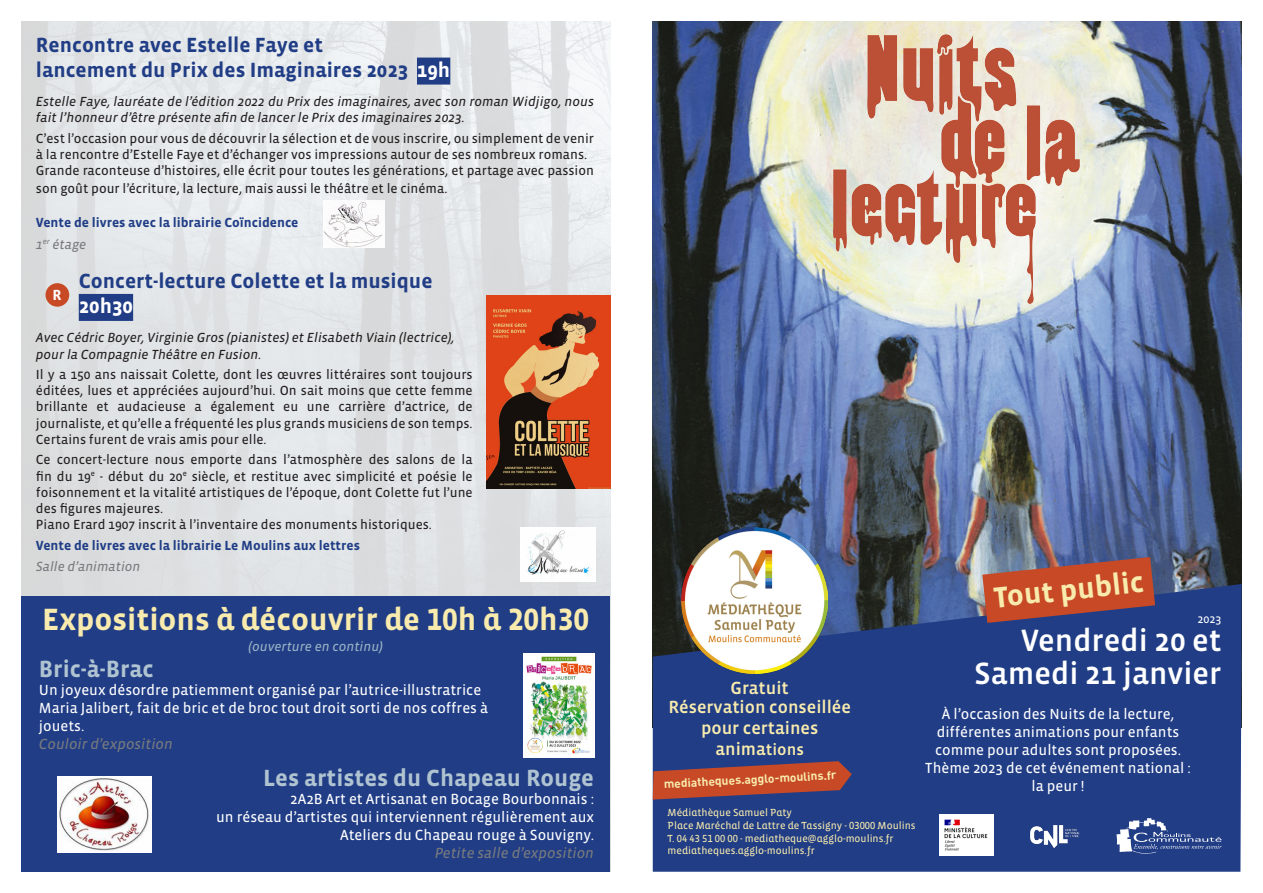
<style>
.page{position:relative;width:1263px;height:893px;background:#fff}
.page>*{position:absolute;margin:0;border:0;box-sizing:border-box;transform-origin:0 0}
.t1{font:700 31.5px "Vista Sans Alt";color:#f8ebad}
.t2{font:500 31.5px "Vista Sans OTCE";color:#fff}
.t3{font:700 30px "Vista Sans OTCE";color:#f8ebad}
.t4{font:700 24px "Vista Sans OTCE";color:#afc3d1}
.t5{font:700 21px/25.2px "Vista Sans OTCE";color:#203d86}
.t6{font:500 18px/19.5px "Vista Sans OTCE";color:#f8ebad;text-align:center}
.t7{font:15px/18px "Vista Sans OTCE";color:#fff;text-align:center}
.t8{font:italic 15px "Vista Sans OTCE";color:#787a7d}
.t9{font:700 15px "Vista Sans OTCE";color:#fff}
.t10{font:13.5px/16.2px "Vista Sans OTCE";color:#231f20}
.t11{font:italic 13.5px/16.2px "Vista Sans OTCE";color:#231f20}
.t12{font:700 13.5px "Vista Sans OTCE";color:#203d86}
.t13{font:italic 13.5px "Vista Sans OTCE";color:#787a7d}
.t14{font:italic 13.5px "Vista Sans OTCE";color:#9ab4c5}
.t15{font:700 12px "DIN";color:#f8ebad}
.t16{font:12px "Vista Sans OTCE";color:#fff}
.t17{font:10.5px/12.6px "Vista Sans Alt Reg";color:#f8ebad}
.s1{color:#fff}
.s2{font-size:16.5px}
</style>
<div class="page">
<img style="left:21px;top:21px;width:589px;height:575px">
<img style="left:653px;top:21px;width:589px;height:563px">
<svg style="left:653px;top:584px;width:589px;height:288px;background:#223e83"></svg>
<img style="left:682px;top:527px;width:145px;height:146px">
<svg style="left:982px;top:557px;width:173px;height:66px;background:#a34e43"></svg>
<svg style="left:1116px;top:818px;width:105px;height:36px;background:#4b629d"></svg>
<svg style="left:653px;top:761px;width:199px;height:39px;background:#964541"></svg>
<img style="left:833px;top:34px;width:246px;height:269px">
<div style="left:417px;top:58px;width:33px;height:27px;background:#203d86"></div>
<div style="left:79px;top:294px;width:54px;height:27px;background:#203d86"></div>
<img style="left:521px;top:527px;width:75px;height:55px">
<div style="left:21px;top:596px;width:589px;height:276px;background:#203d86"></div>
<img style="left:523px;top:653px;width:71px;height:105px">
<img style="left:57px;top:776px;width:95px;height:76px">
<img style="left:487px;top:296px;width:123px;height:192px">
<div style="left:45px;top:283px;width:24px;height:24px;background:#c74925;border-radius:50%"></div>
<img style="left:323px;top:200px;width:62px;height:48px">
<img style="left:940px;top:814px;width:54px;height:41px">
<img style="left:1022px;top:814px;width:66px;height:44px">
<p class="t5" style="left:36px;top:32px;width:289px">Rencontre avec Estelle Faye et</p>
<p class="t5" style="left:36px;top:57px;width:416px">lancement du Prix des Imaginaires 2023 <span class="s1">19h</span></p>
<p class="t11" style="left:36px;top:93px;width:560px">Estelle Faye, lauréate de l’édition 2022 du Prix des imaginaires, avec son roman Widjigo, nous fait l’honneur d’être présente afin de lancer le Prix des imaginaires 2023.</p>
<p class="t10" style="left:36px;top:130px;width:560px">C’est l’occasion pour vous de découvrir la sélection et de vous inscrire, ou simplement de venir à la rencontre d’Estelle Faye et d’échanger vos impressions autour de ses nombreux romans.</p>
<p class="t10" style="left:36px;top:161px;width:560px;line-height:18px">Grande raconteuse d’histoires, elle écrit pour toutes les générations, et partage avec passion son goût pour l’écriture, la lecture, mais aussi le théâtre et le cinéma.</p>
<p class="t12" style="left:36px;top:215px;width:264px">Vente de livres avec la librairie Coïncidence</p>
<p class="t13" style="left:36px;top:237px;width:52px">1<sup>er</sup> étage</p>
<p class="t5" style="left:79px;top:268px;width:355px">Concert-lecture Colette et la musique<br><span class="s1">20h30</span></p>
<p class="t11" style="left:36px;top:330px;width:420px">Avec Cédric Boyer, Virginie Gros (pianistes) et Elisabeth Viain (lectrice),</p>
<p class="t11" style="left:36px;top:346px;width:227px">pour la Compagnie Théâtre en Fusion.</p>
<p class="t10" style="left:36px;top:366px;width:438px;text-align:justify">Il y a 150 ans naissait Colette, dont les œuvres littéraires sont toujours éditées, lues et appréciées aujourd’hui. On sait moins que cette femme brillante et audacieuse a également eu une carrière d’actrice, de journaliste, et qu’elle a fréquenté les plus grands musiciens de son temps.<br>Certains furent de vrais amis pour elle.</p>
<p class="t10" style="left:36px;top:451px;width:438px;text-align:justify">Ce concert-lecture nous emporte dans l’atmosphère des salons de la fin du 19<sup>e</sup> - début du 20<sup>e</sup> siècle, et restitue avec simplicité et poésie le foisonnement et la vitalité artistiques de l’époque, dont Colette fut l’une des figures majeures.</p>
<p class="t10" style="left:36px;top:516px;width:397px">Piano Erard 1907 inscrit à l’inventaire des monuments historiques.</p>
<p class="t12" style="left:36px;top:537px;width:325px">Vente de livres avec la librairie Le Moulins aux lettres</p>
<p class="t13" style="left:36px;top:559px;width:106px">Salle d’animation</p>
<p class="t1" style="left:42px;top:604px;width:548px">Expositions à découvrir de 10h à 20h30</p>
<p class="t14" style="left:249px;top:638px;width:136px">(ouverture en continu)</p>
<p class="t4" style="left:39px;top:655px;width:116px">Bric-à-Brac</p>
<p class="t7" style="left:39px;top:681px;width:451px;text-align:left">Un joyeux désordre patiemment organisé par l’autrice-illustratrice<br>Maria Jalibert, fait de bric et de broc tout droit sorti de nos coffres à jouets.</p>
<p class="t8" style="left:39px;top:735px;width:136px">Couloir d’exposition</p>
<p class="t4" style="left:263px;top:764px;width:332px">Les artistes du Chapeau Rouge</p>
<p class="t7" style="left:290px;top:790px;width:305px">2A2B Art et Artisanat en Bocage Bourbonnais :</p>
<p class="t7" style="left:216px;top:808px;width:379px">un réseau d’artistes qui interviennent régulièrement aux</p>
<p class="t7" style="left:340px;top:826px;width:255px">Ateliers du Chapeau rouge à Souvigny.</p>
<p class="t8" style="left:435px;top:844px;width:161px">Petite salle d’exposition</p>
<p class="t9" style="left:53px;top:287px;width:11px">R</p>
<p class="t6" style="left:668px;top:678px;width:184px">Gratuit<br>Réservation conseillée</p>
<p class="t6" style="left:701px;top:718px;width:119px">pour certaines</p>
<p class="t6" style="left:715px;top:739px;width:90px">anima<span class="s2">tions</span></p>
<p class="t15" style="left:663px;top:776px;width:174px;rotate:-3deg">mediatheques.agglo-moulins.fr</p>
<p class="t17" style="left:668px;top:807px;width:250px">Médiathèque Samuel Paty<br>Place Maréchal de Lattre de Tassigny - 03000 Moulins</p>
<p class="t17" style="left:668px;top:832px;width:228px">T. 04 43 51 00 00 - mediatheque@agglo-moulins.fr</p>
<p class="t17" style="left:668px;top:845px;width:149px">mediatheques.agglo-moulins.fr</p>
<p class="t3" style="left:992px;top:580px;width:152px;rotate:-6deg">Tout public</p>
<p class="t2" style="left:1021px;top:623px;width:202px">Vendredi 20 et</p>
<p class="t2" style="left:974px;top:656px;width:249px">Samedi 21 janvier</p>
<p class="t16" style="left:1197px;top:612px;width:25px">2023</p>
<p class="t7" style="left:942px;top:705px;width:234px">À l’occasion des Nuits de la lecture,</p>
<p class="t7" style="left:925px;top:723px;width:267px">différentes animations pour enfants comme pour adultes sont proposées.<br>Thème 2023 de cet événement national :</p>
<p class="t7" style="left:1031px;top:777px;width:55px">la peur !</p>
</div>
